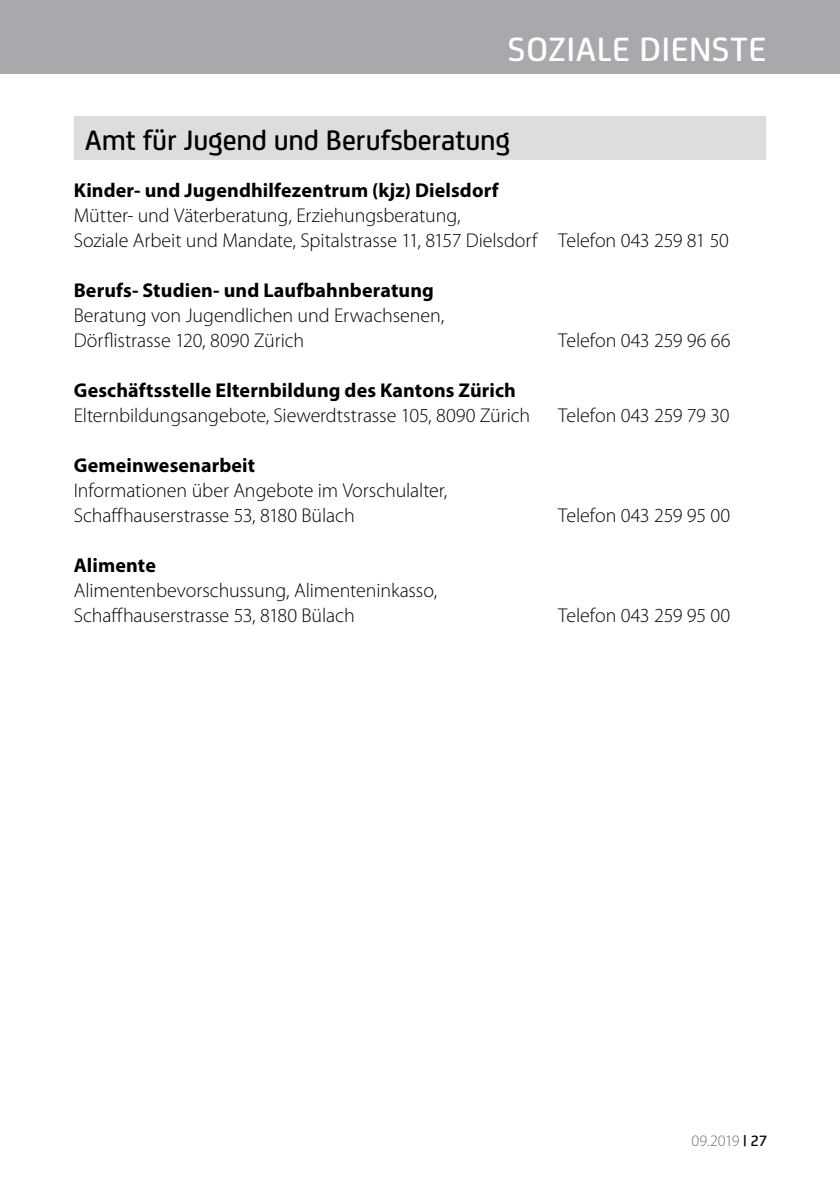
<style>
.page{position:relative;width:840px;height:1191px;background:#fff}
.page>*{position:absolute;margin:0;border:0;box-sizing:border-box;transform-origin:0 0}
.t1{font:500 36px "FS Joey";letter-spacing:.02em;color:#fff}
.t2{font:500 30px "FS Joey";letter-spacing:-.005em;color:#000}
.t3{font:300 20px/25px "Myriad Pro";letter-spacing:-.005em;color:#000}
.t4{font:700 20px "Myriad Pro";letter-spacing:.005em;color:#000}
.t5{font:300 16px "Myriad Pro";letter-spacing:-.025em;color:#6d6e71}
.s1{font-family:"FS Joey";font-weight:500;color:#000}
</style>
<div class="page">
<div style="left:0;top:0;width:839px;height:74px;background:#a7a9ac"></div>
<div style="left:74px;top:116px;width:691px;height:44px;background:#dcddde"></div>
<h1 class="t1" style="left:507px;top:23px;width:259px">SOZIALE DIENSTE</h1>
<h2 class="t2" style="left:85px;top:119px;width:426px">Amt für Jugend und Berufsberatung</h2>
<p class="t4" style="left:74px;top:177px;width:426px">Kinder- und Jugendhilfezentrum (kjz) Dielsdorf</p>
<p class="t3" style="left:74px;top:203px;width:656px">Mütter- und Väterberatung, Erziehungsberatung,<br>Soziale Arbeit und Mandate, Spitalstrasse 11, 8157 Dielsdorf Telefon 043 259 81 50</p>
<p class="t4" style="left:74px;top:277px;width:361px">Berufs- Studien- und Laufbahnberatung</p>
<p class="t3" style="left:74px;top:303px;width:372px">Beratung von Jugendlichen und Erwachsenen,<br>Dörflistrasse 120, 8090 Zürich T</p>
<p class="t3" style="left:566px;top:328px;width:166px">elefon 043 259 96 66</p>
<p class="t4" style="left:74px;top:377px;width:443px">Geschäftsstelle Elternbildung des Kantons Zürich</p>
<p class="t3" style="left:74px;top:403px;width:657px">Elternbildungsangebote, Siewerdtstrasse 105, 8090 Zürich Telefon 043 259 79 30</p>
<p class="t4" style="left:74px;top:452px;width:183px">Gemeinwesenarbeit</p>
<p class="t3" style="left:74px;top:478px;width:375px">I nformationen über Angebote im Vorschulalter,<br>Schaffhauserstrasse 53, 8180 Bülach T</p>
<p class="t3" style="left:566px;top:503px;width:165px">elefon 043 259 95 00</p>
<p class="t4" style="left:74px;top:552px;width:84px">Alimente</p>
<p class="t3" style="left:74px;top:578px;width:365px">Alimentenbevorschussung, Alimenteninkasso,<br>Schaffhauserstrasse 53, 8180 Bülach T</p>
<p class="t3" style="left:566px;top:603px;width:165px">elefon 043 259 95 00</p>
<p class="t5" style="left:691px;top:1131px;width:77px">09.2019 <span class="s1">| 27</span></p>
</div>
